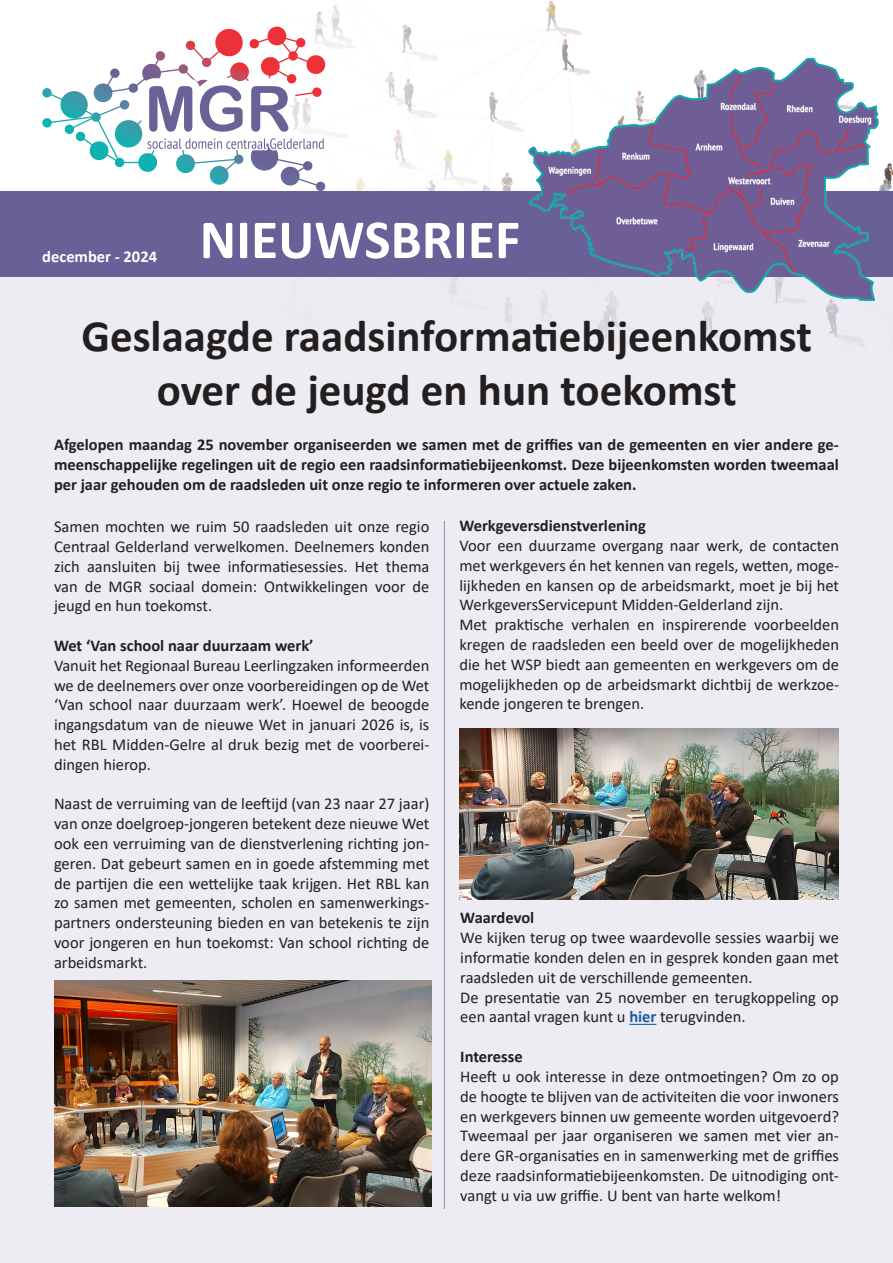
<style>
.page{position:relative;width:893px;height:1263px;background:#fff}
.page>*{position:absolute;margin:0;border:0;box-sizing:border-box;transform-origin:0 0}
.t1{font:700 55.5px "Calibri";color:#fff}
.t2{font:700 45px/54px "Calibri";color:#231f20;text-align:center}
.t3{font:16.5px/19.8px "Calibri";color:#231f20;text-align:justify}
.t4{font:700 16.5px/19.8px "Calibri";color:#231f20;text-align:justify}
.t5{font:700 16.5px "Calibri";color:#fff}
.s1{font-weight:700;color:#175d9e}
</style>
<div class="page">
<img style="left:278px;top:0;width:615px;height:191px">
<div style="left:0;top:191px;width:893px;height:1072px;background:#edecf2"></div>
<div style="left:0;top:191px;width:893px;height:86px;background:#686096"></div>
<img style="left:528px;top:58px;width:351px;height:243px">
<svg style="left:42px;top:27px;width:284px;height:164px"></svg>
<hr style="left:444px;top:521px;width:1px;height:688px;background:#9088ae">
<svg style="left:629px;top:1024px;width:27px;height:1px"></svg>
<img style="left:54px;top:980px;width:378px;height:227px">
<img style="left:459px;top:728px;width:380px;height:171px">
<p class="t5" style="left:42px;top:245px;width:116px">december - 2024</p>
<p class="t1" style="left:200px;top:200px;width:322px">NIEUWSBRIEF</p>
<p class="t2" style="left:81px;top:308px;width:732px">Geslaagde raadsinformatiebijeenkomst over de jeugd en hun toekomst</p>
<p class="t4" style="left:54px;top:435px;width:786px">Afgelopen maandag 25 november organiseerden we samen met de griffies van de gemeenten en vier andere ge&shy;meenschappelijke regelingen uit de regio een raadsinformatiebijeenkomst. Deze bijeenkomsten worden tweemaal per jaar gehouden om de raadsleden uit onze regio te informeren over actuele zaken.</p>
<p class="t3" style="left:54px;top:516px;width:377px">Samen mochten we ruim 50 raadsleden uit onze regio Centraal Gelderland verwelkomen. Deelnemers konden zich aansluiten bij twee informatiesessies. Het thema van de MGR sociaal domein: Ontwikkelingen voor de jeugd en hun toekomst.</p>
<p class="t4" style="left:54px;top:635px;width:261px">Wet ‘Van school naar duurzaam werk’</p>
<p class="t3" style="left:54px;top:655px;width:377px">Vanuit het Regionaal Bureau Leerlingzaken informeerden we de deelnemers over onze voorbereidingen op de Wet ‘Van school naar duurzaam werk’. Hoewel de beoogde ingangsdatum van de nieuwe Wet in januari 2026 is, is het RBL Midden-Gelre al druk bezig met de voorberei&shy;dingen hierop.</p>
<p class="t3" style="left:54px;top:794px;width:377px">Naast de verruiming van de leeftijd (van 23 naar 27 jaar) van onze doelgroep-jongeren betekent deze nieuwe Wet ook een verruiming van de dienstverlening richting jon&shy;geren. Dat gebeurt samen en in goede afstemming met de partijen die een wettelijke taak krijgen. Het RBL kan zo samen met gemeenten, scholen en samenwerkings&shy;partners ondersteuning bieden en van betekenis te zijn voor jongeren en hun toekomst: Van school richting de arbeidsmarkt.</p>
<p class="t4" style="left:459px;top:516px;width:188px">Werkgeversdienstverlening</p>
<p class="t3" style="left:459px;top:535px;width:381px">Voor een duurzame overgang naar werk, de contacten met werkgevers én het kennen van regels, wetten, moge&shy;lijkheden en kansen op de arbeidsmarkt, moet je bij het WerkgeversServicepunt Midden-Gelderland zijn.</p>
<p class="t3" style="left:459px;top:614px;width:381px">Met praktische verhalen en inspirerende voorbeelden kregen de raadsleden een beeld over de mogelijkheden die het WSP biedt aan gemeenten en werkgevers om de mogelijkheden op de arbeidsmarkt dichtbij de werkzoe&shy;kende jongeren te brengen.</p>
<p class="t4" style="left:460px;top:908px;width:75px">Waardevol</p>
<p class="t3" style="left:460px;top:927px;width:380px">We kijken terug op twee waardevolle sessies waarbij we informatie konden delen en in gesprek konden gaan met raadsleden uit de verschillende gemeenten.</p>
<p class="t3" style="left:460px;top:987px;width:380px">De presentatie van 25 november en terugkoppeling op een aantal vragen kunt u <span class="s1">hier</span> terugvinden.</p>
<p class="t4" style="left:460px;top:1046px;width:64px">Interesse</p>
<p class="t3" style="left:460px;top:1066px;width:380px">Heeft u ook interesse in deze ontmoetingen? Om zo op de hoogte te blijven van de activiteiten die voor inwoners en werkgevers binnen uw gemeente worden uitgevoerd?</p>
<p class="t3" style="left:460px;top:1125px;width:380px">Tweemaal per jaar organiseren we samen met vier an&shy;dere GR-organisaties en in samenwerking met de griffies deze raadsinformatiebijeenkomsten. De uitnodiging ont&shy;vangt u via uw griffie. U bent van harte welkom!</p>
</div>
